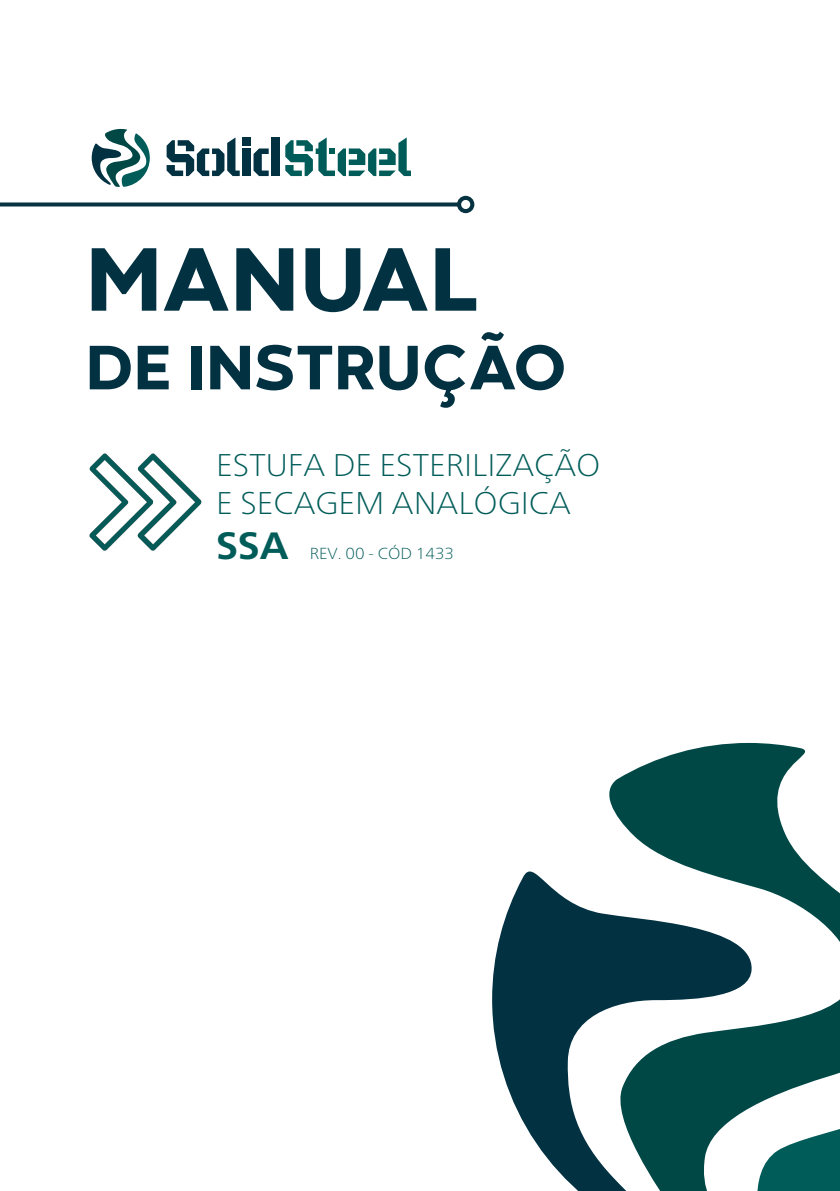
<style>
.page{position:relative;width:840px;height:1191px;background:#fff}
.page>*{position:absolute;margin:0;border:0;box-sizing:border-box;transform-origin:0 0}
.t1{font:800 94px "Codec Warm Trial";color:#023142}
.t2{font:800 65.6px "Codec Warm Trial";color:#023142}
.t3{font:700 38px "Frutiger Neue LT";color:#005c59;scale:1.05 1}
.t4{font:100 31.4px/37.6px "Frutiger Neue LT";color:#005c59;scale:1.05 1}
.t5{font:100 16px "Frutiger Neue LT";color:#005c59;scale:1.05 1}
</style>
<div class="page">
<svg style="left:0;top:202px;width:457px;height:4px;fill:#063242"></svg>
<div style="left:457px;top:196px;width:17px;height:17px;background:#063242;border-radius:50%"></div>
<div style="left:461px;top:200px;width:9px;height:9px;background:#fff;border-radius:50%"></div>
<div style="left:242px;top:148px;width:8px;height:28px;background:#023142"></div>
<svg style="left:253px;top:148px;width:15px;height:28px"></svg>
<div style="left:271px;top:137px;width:8px;height:39px;background:#023142"></div>
<div style="left:242px;top:137px;width:8px;height:9px;background:#023142"></div>
<svg style="left:166px;top:137px;width:73px;height:39px"></svg>
<svg style="left:285px;top:137px;width:126px;height:39px"></svg>
<svg style="left:92px;top:129px;width:58px;height:58px"></svg>
<svg style="left:609px;top:743px;width:196px;height:110px;fill:#004846"></svg>
<svg style="left:492px;top:853px;width:252px;height:338px"></svg>
<svg style="left:744px;top:779px;width:95px;height:412px"></svg>
<img style="left:89px;top:453px;width:113px;height:98px">
<h1 class="t1" style="left:85px;top:218px;width:395px">MANUAL</h1>
<h2 class="t2" style="left:85px;top:325px;width:483px">DE INSTRUÇÃO</h2>
<p class="t4" style="left:216px;top:446px;width:367px">ESTUFA DE ESTERILIZAÇÃO<br>E SECAGEM ANALÓGICA</p>
<p class="t3" style="left:216px;top:524px;width:71px">SSA</p>
<p class="t5" style="left:309px;top:543px;width:139px">REV. 00 - CÓD 1433</p>
</div>
